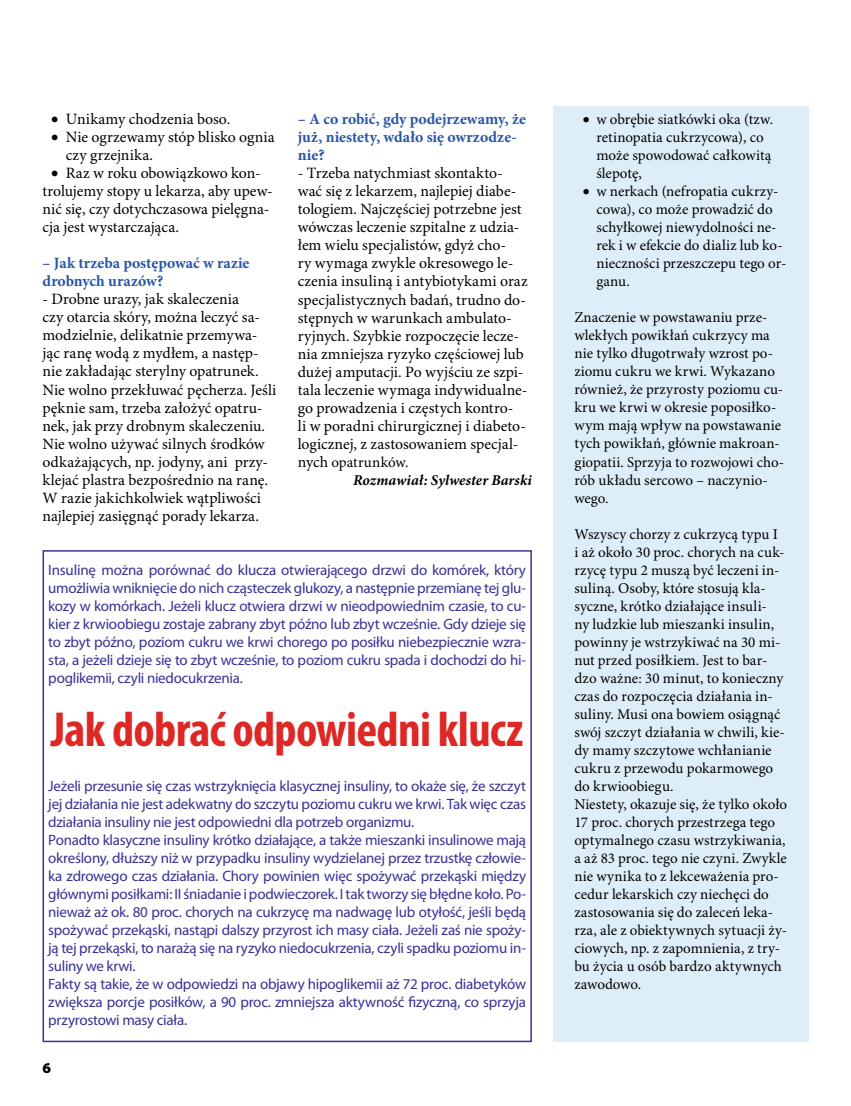
<style>
.page{position:relative;width:851px;height:1106px;background:#fff}
.page>*{position:absolute;margin:0;border:0;box-sizing:border-box;transform-origin:0 0}
.body_3_szpalty{font:700 condensed 49.5px "Myriad Pro";letter-spacing:-.015em;color:#dd2825}
.body_3_szpalty-2{font:15.75px/18px "Minion Pro";color:#000}
.body_3_szpalty-3{font:700 15.75px/18px "Minion Pro";color:#2657a7}
.body_3_szpalty-4{font:15px/18px "Myriad Pro";letter-spacing:-.02em;color:#383293;text-align:justify}
.body_3_szpalty-5{font:15px/18px "Minion Pro";color:#000}
.body_3_szpalty-6{font:italic 700 15px "Minion Pro";letter-spacing:.005em;color:#000}
.t1{font:900 15px "Myriad Pro";color:#000}
.s1{font-size:15.75px}
</style>
<div class="page">
<div style="left:553px;top:106px;width:255px;height:936px;background:#ddeef9"></div>
<div style="left:43px;top:550px;width:488px;height:492px;border:2px solid #383293"></div>
<p class="body_3_szpalty-2" style="left:51px;top:111px;width:181px">• Unikamy chodzenia boso.</p>
<p class="body_3_szpalty-2" style="left:66px;top:129px;width:210px;text-indent:-15px">• Nie ogrzewamy stóp blisko ognia czy grzejnika.</p>
<p class="body_3_szpalty-2" style="left:43px;top:165px;width:232px;text-indent:9px">• Raz w roku obowiązkowo kon&shy;trolujemy stopy u lekarza, aby upew&shy;nić się, czy dotychczasowa pielęgna&shy;cja jest wystarczająca.</p>
<p class="body_3_szpalty-3" style="left:43px;top:255px;width:208px">– Jak trzeba postępować w razie drobnych urazów?</p>
<p class="body_3_szpalty-2" style="left:43px;top:291px;width:235px">- Drobne urazy, jak skaleczenia<br>czy otarcia skóry, można leczyć sa&shy;modzielnie, delikatnie przemywa&shy;jąc ranę wodą z mydłem, a następ&shy;nie zakładając sterylny opatrunek.<br>Nie wolno przekłuwać pęcherza. Jeśli pęknie sam, trzeba założyć opatru&shy;nek, jak przy drobnym skaleczeniu.<br>Nie wolno używać silnych środków odkażających, np. jodyny, ani przy&shy;klejać plastra bezpośrednio na ranę.<br>W razie jakichkolwiek wątpliwości najlepiej zasięgnąć porady lekarza.</p>
<p class="body_3_szpalty-3" style="left:298px;top:111px;width:230px">– A co robić, gdy podejrzewamy, że już, niestety, wdało się owrzodze&shy;nie?</p>
<p class="body_3_szpalty-2" style="left:298px;top:165px;width:231px">- Trzeba natychmiast skontakto&shy;wać się z lekarzem, najlepiej diabe&shy;tologiem. Najczęściej potrzebne jest wówczas leczenie szpitalne z udzia&shy;łem wielu specjalistów, gdyż cho-<br>ry wymaga zwykle okresowego le&shy;czenia insuliną i antybiotykami oraz specjalistycznych badań, trudno do&shy;stępnych w warunkach ambulato&shy;ryjnych. Szybkie rozpoczęcie lecze&shy;nia zmniejsza ryzyko częściowej lub dużej amputacji. Po wyjściu ze szpi&shy;tala leczenie wymaga indywidualne&shy;go prowadzenia i częstych kontro-<br>li w poradni chirurgicznej i diabeto&shy;logicznej, z zastosowaniem specjal-</p>
<p class="body_3_szpalty-5" style="left:298px;top:453px;width:112px"><span class="s1">nych</span> opatrunków.</p>
<p class="body_3_szpalty-6" style="left:353px;top:471px;width:180px">Rozmawiał: Sylwester Barski</p>
<p class="body_3_szpalty-4" style="left:48px;top:561px;width:479px">Insulinę można porównać do klucza otwierającego drzwi do komórek, który umożliwia wniknięcie do nich cząsteczek glukozy, a następnie przemianę tej glu&shy;kozy w komórkach. Jeżeli klucz otwiera drzwi w nieodpowiednim czasie, to cu&shy;kier z krwioobiegu zostaje zabrany zbyt późno lub zbyt wcześnie. Gdy dzieje się to zbyt późno, poziom cukru we krwi chorego po posiłku niebezpiecznie wzra&shy;sta, a jeżeli dzieje się to zbyt wcześnie, to poziom cukru spada i dochodzi do hi&shy;poglikemii, czyli niedocukrzenia.</p>
<p class="body_3_szpalty" style="left:51px;top:702px;width:474px">Jak dobrać odpowiedni klucz</p>
<p class="body_3_szpalty-4" style="left:48px;top:777px;width:479px">Jeżeli przesunie się czas wstrzyknięcia klasycznej insuliny, to okaże się, że szczyt jej działania nie jest adekwatny do szczytu poziomu cukru we krwi. Tak więc czas działania insuliny nie jest odpowiedni dla potrzeb organizmu.</p>
<p class="body_3_szpalty-4" style="left:48px;top:831px;width:479px">Ponadto klasyczne insuliny krótko działające, a także mieszanki insulinowe mają określony, dłuższy niż w przypadku insuliny wydzielanej przez trzustkę człowie&shy;ka zdrowego czas działania. Chory powinien więc spożywać przekąski między głównymi posiłkami: II śniadanie i podwieczorek. I tak tworzy się błędne koło. Po&shy;nieważ aż ok. 80 proc. chorych na cukrzycę ma nadwagę lub otyłość, jeśli będą spożywać przekąski, nastąpi dalszy przyrost ich masy ciała. Jeżeli zaś nie spoży&shy;ją tej przekąski, to narażą się na ryzyko niedocukrzenia, czyli spadku poziomu in&shy;suliny we krwi.</p>
<p class="body_3_szpalty-4" style="left:48px;top:975px;width:479px">Fakty są takie, że w odpowiedzi na objawy hipoglikemii aż 72 proc. diabetyków zwiększa porcje posiłków, a 90 proc. zmniejsza aktywność fizyczną, co sprzyja przyrostowi masy ciała.</p>
<p class="t1" style="left:43px;top:1059px;width:10px">6</p>
<p class="body_3_szpalty-5" style="left:596px;top:111px;width:178px;text-indent:-13px">• w obrębie siatkówki oka (tzw. retinopatia cukrzycowa), co może spowodować całkowitą ślepotę,</p>
<p class="body_3_szpalty-5" style="left:596px;top:183px;width:191px;text-indent:-13px">• w nerkach (nefropatia cukrzy&shy;cowa), co może prowadzić do schyłkowej niewydolności ne&shy;rek i w efekcie do dializ lub ko&shy;nieczności przeszczepu tego or&shy;ganu.</p>
<p class="body_3_szpalty-5" style="left:574px;top:309px;width:211px">Znaczenie w powstawaniu prze&shy;wlekłych powikłań cukrzycy ma nie tylko długotrwały wzrost po&shy;ziomu cukru we krwi. Wykazano również, że przyrosty poziomu cu&shy;kru we krwi w okresie poposiłko&shy;wym mają wpływ na powstawanie tych powikłań, głównie makroan&shy;giopatii. Sprzyja to rozwojowi cho&shy;rób układu sercowo – naczynio&shy;wego.</p>
<p class="body_3_szpalty-5" style="left:574px;top:525px;width:212px">Wszyscy chorzy z cukrzycą typu I i aż około 30 proc. chorych na cuk&shy;rzycę typu 2 muszą być leczeni in&shy;suliną. Osoby, które stosują kla&shy;syczne, krótko działające insuli&shy;ny ludzkie lub mieszanki insulin, powinny je wstrzykiwać na 30 mi&shy;nut przed posiłkiem. Jest to bar&shy;dzo ważne: 30 minut, to konieczny czas do rozpoczęcia działania in&shy;suliny. Musi ona bowiem osiągnąć swój szczyt działania w chwili, kie&shy;dy mamy szczytowe wchłanianie cukru z przewodu pokarmowego do krwioobiegu.</p>
<p class="body_3_szpalty-5" style="left:574px;top:795px;width:214px">Niestety, okazuje się, że tylko około<br>17 proc. chorych przestrzega tego optymalnego czasu wstrzykiwania, a aż 83 proc. tego nie czyni. Zwykle nie wynika to z lekceważenia pro&shy;cedur lekarskich czy niechęci do zastosowania się do zaleceń leka&shy;rza, ale z obiektywnych sytuacji ży&shy;ciowych, np. z zapomnienia, z try&shy;bu życia u osób bardzo aktywnych zawodowo.</p>
</div>
